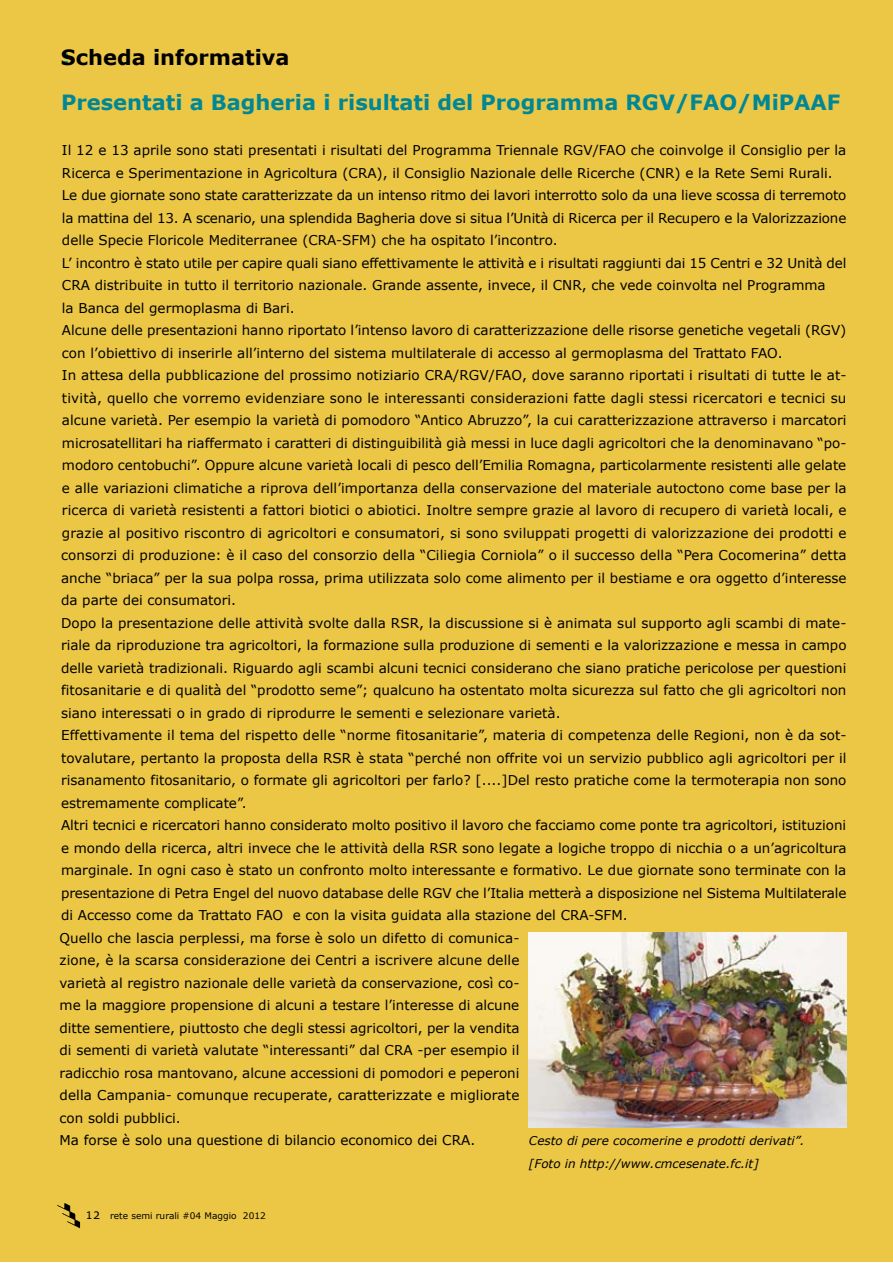
<style>
.page{position:relative;width:893px;height:1263px;background:#fff}
.page>*{position:absolute;margin:0;border:0;box-sizing:border-box;transform-origin:0 0}
.t1{font:700 21px/45px "Verdana";color:#008795}
.t2{font:700 21px "Verdana";color:#000}
.t3{font:13.5px/22.5px "Verdana";color:#000}
.t4{font:italic 12px/22.5px "Verdana";color:#000}
.t5{font:9px "Verdana";color:#000}
.s1{font-family:"Csuni OTF";font-weight:300;font-size:16.5px}
</style>
<div class="page">
<div style="left:0;top:0;width:893px;height:1262px;background:#ecc746"></div>
<img style="left:57px;top:1203px;width:24px;height:26px">
<img style="left:528px;top:932px;width:319px;height:196px">
<h1 class="t2" style="left:61px;top:44px;width:230px">Scheda informativa</h1>
<h1 class="t1" style="left:61px;top:34px;width:781px">:<br>Presentati a Bagheria i risultati del Programma RGV/FAO/MiPAAF</h1>
<p class="t3" style="left:60px;top:138px;width:789px">Il 12 e 13 aprile sono stati presentati i risultati del Programma Triennale RGV/FAO che coinvolge il Consiglio per la Ricerca e Sperimentazione in Agricoltura (CRA), il Consiglio Nazionale delle Ricerche (CNR) e la Rete Semi Rurali.<br>Le due giornate sono state caratterizzate da un intenso ritmo dei lavori interrotto solo da una lieve scossa di terremoto la mattina del 13. A scenario, una splendida Bagheria dove si situa l’Unità di Ricerca per il Recupero e la Valorizzazione delle Specie Floricole Mediterranee (CRA-SFM) che ha ospitato l’incontro.<br>L’ incontro è stato utile per capire quali siano effettivamente le attività e i risultati raggiunti dai 15 Centri e 32 Unità del CRA distribuite in tutto il territorio nazionale. Grande assente, invece, il CNR, che vede coinvolta nel Programma<br>la Banca del germoplasma di Bari.<br>Alcune delle presentazioni hanno riportato l’intenso lavoro di caratterizzazione delle risorse genetiche vegetali (RGV) con l’obiettivo di inserirle all’interno del sistema multilaterale di accesso al germoplasma del Trattato FAO.<br>In attesa della pubblicazione del prossimo notiziario CRA/RGV/FAO, dove saranno riportati i risultati di tutte le at&shy;tività, quello che vorremo evidenziare sono le interessanti considerazioni fatte dagli stessi ricercatori e tecnici su alcune varietà. Per esempio la varietà di pomodoro “Antico Abruzzo”, la cui caratterizzazione attraverso i marcatori microsatellitari ha riaffermato i caratteri di distinguibilità già messi in luce dagli agricoltori che la denominavano “po&shy;modoro centobuchi”. Oppure alcune varietà locali di pesco dell’Emilia Romagna, particolarmente resistenti alle gelate e alle variazioni climatiche a riprova dell’importanza della conservazione del materiale autoctono come base per la ricerca di varietà resistenti a fattori biotici o abiotici. Inoltre sempre grazie al lavoro di recupero di varietà locali, e grazie al positivo riscontro di agricoltori e consumatori, si sono sviluppati progetti di valorizzazione dei prodotti e consorzi di produzione: è il caso del consorzio della “Ciliegia Corniola” o il successo della “Pera Cocomerina” detta anche “briaca” per la sua polpa rossa, prima utilizzata solo come alimento per il bestiame e ora oggetto d’interesse da parte dei consumatori.<br>Dopo la presentazione delle attività svolte dalla RSR, la discussione si è animata sul supporto agli scambi di mate&shy;riale da riproduzione tra agricoltori, la formazione sulla produzione di sementi e la valorizzazione e messa in campo delle varietà tradizionali. Riguardo agli scambi alcuni tecnici considerano che siano pratiche pericolose per questioni fitosanitarie e di qualità del “prodotto seme”; qualcuno ha ostentato molta sicurezza sul fatto che gli agricoltori non siano interessati o in grado di riprodurre le sementi e selezionare varietà.<br>Effettivamente il tema del rispetto delle “norme fitosanitarie”, materia di competenza delle Regioni, non è da sot&shy;tovalutare, pertanto la proposta della RSR è stata “perché non offrite voi un servizio pubblico agli agricoltori per il risanamento fitosanitario, o formate gli agricoltori per farlo? [....]Del resto pratiche come la termoterapia non sono estremamente complicate”.<br>Altri tecnici e ricercatori hanno considerato molto positivo il lavoro che facciamo come ponte tra agricoltori, istituzioni e mondo della ricerca, altri invece che le attività della RSR sono legate a logiche troppo di nicchia o a un’agricoltura marginale. In ogni caso è stato un confronto molto interessante e formativo. Le due giornate sono terminate con la presentazione di Petra Engel del nuovo database delle RGV che l’Italia metterà a disposizione nel Sistema Multilaterale di Accesso come da Trattato FAO e con la visita guidata alla stazione del CRA-SFM.<br>Quello che lascia perplessi, ma forse è solo un difetto di comunica-<br>zione, è la scarsa considerazione dei Centri a iscrivere alcune delle<br>varietà al registro nazionale delle varietà da conservazione, così co-<br>me la maggiore propensione di alcuni a testare l’interesse di alcune<br>ditte sementiere, piuttosto che degli stessi agricoltori, per la vendita<br>di sementi di varietà valutate “interessanti” dal CRA -per esempio il<br>radicchio rosa mantovano, alcune accessioni di pomodori e peperoni<br>della Campania- comunque recuperate, caratterizzate e migliorate<br>con soldi pubblici.<br>Ma forse è solo una questione di bilancio economico dei CRA.</p>
<p class="t4" style="left:529px;top:1129px;width:277px">Cesto di pere cocomerine e prodotti derivati”. [Foto in http://www.cmcesenate.fc.it]</p>
<p class="t5" style="left:85px;top:1210px;width:182px"><span class="s1">12</span> rete semi rurali #04 Maggio 2012</p>
</div>
